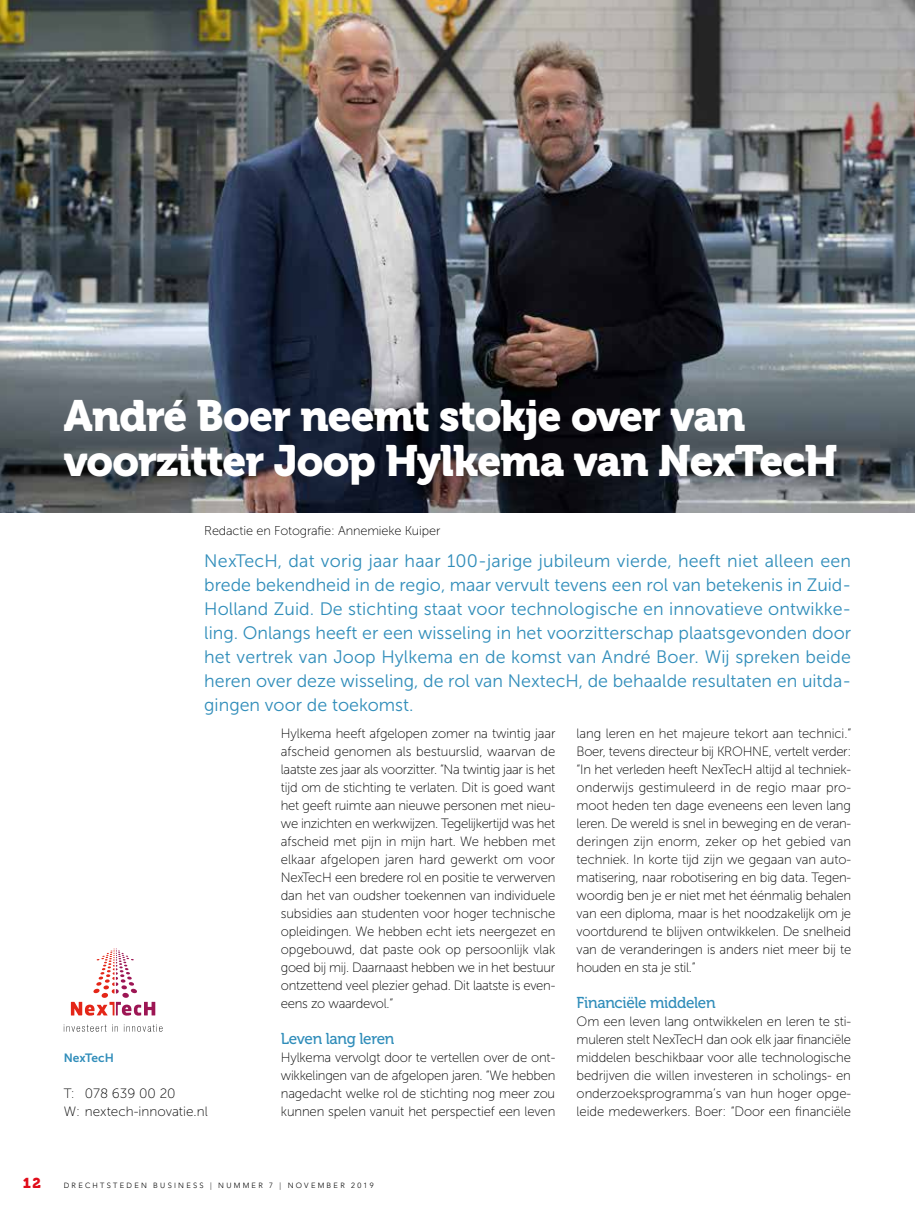
<style>
.page{position:relative;width:915px;height:1212px;background:#fff}
.page>*{position:absolute;margin:0;border:0;box-sizing:border-box;transform-origin:0 0}
.t1{font:43.5px/45px "Museo 900";letter-spacing:-.02em;color:#fff}
.t2{font:18px/24px "Museo Sans 300";color:#308dba;text-align:justify}
.t3{font:15.75px "Museo 500";letter-spacing:-.02em;color:#308dba}
.t4{font:14.25px "Museo 900";color:#e10d1a}
.t5{font:13.5px/18px "Museo Sans 100";letter-spacing:-.01em;color:#000;text-align:justify}
.t6{font:12.75px "Museo Sans 100";letter-spacing:-.01em;color:#000}
.t7{font:12px "Museo Sans 700";color:#308dba}
.t8{font:300 7.5px "Avenir LT Std";letter-spacing:.3em;color:#000}
</style>
<div class="page">
<img style="left:0;top:0;width:914px;height:513px">
<svg style="left:64px;top:1024px;width:42px;height:8px"></svg>
<svg style="left:112px;top:1024px;width:6px;height:8px"></svg>
<svg style="left:124px;top:1024px;width:38px;height:8px"></svg>
<svg style="left:71px;top:948px;width:84px;height:67px"></svg>
<h1 class="t1" style="left:64px;top:394px;width:775px">André Boer neemt stokje over van voorzitter Joop Hylkema van NexTecH</h1>
<p class="t6" style="left:204px;top:524px;width:237px">Redactie en Fotografie: Annemieke Kuiper</p>
<p class="t2" style="left:204px;top:549px;width:648px">NexTecH, dat vorig jaar haar 100-jarige jubileum vierde, heeft niet alleen een brede bekendheid in de regio, maar vervult tevens een rol van betekenis in Zuid-Holland Zuid. De stichting staat voor technologische en innovatieve ontwikke&shy;ling. Onlangs heeft er een wisseling in het voorzitterschap plaatsgevonden door het vertrek van Joop Hylkema en de komst van André Boer. Wij spreken beide heren over deze wisseling, de rol van NextecH, de behaalde resultaten en uitda&shy;gingen voor de toekomst.</p>
<p class="t7" style="left:64px;top:1051px;width:52px">NexTecH</p>
<p class="t5" style="left:64px;top:1085px;width:145px">T: 078 639 00 20<br>W: nextech-innovatie.nl</p>
<p class="t5" style="left:281px;top:725px;width:276px">Hylkema heeft afgelopen zomer na twintig jaar afscheid genomen als bestuurslid, waarvan de laatste zes jaar als voorzitter. “Na twintig jaar is het tijd om de stichting te verlaten. Dit is goed want het geeft ruimte aan nieuwe personen met nieu&shy;we inzichten en werkwijzen. Tegelijkertijd was het afscheid met pijn in mijn hart. We hebben met elkaar afgelopen jaren hard gewerkt om voor NexTecH een bredere rol en positie te verwerven dan het van oudsher toekennen van individuele subsidies aan studenten voor hoger technische opleidingen. We hebben echt iets neergezet en opgebouwd, dat paste ook op persoonlijk vlak goed bij mij. Daarnaast hebben we in het bestuur ontzettend veel plezier gehad. Dit laatste is even&shy;eens zo waardevol.”</p>
<p class="t3" style="left:281px;top:1030px;width:115px">Leven lang leren</p>
<p class="t5" style="left:281px;top:1049px;width:276px">Hylkema vervolgt door te vertellen over de ont&shy;wikkelingen van de afgelopen jaren. “We hebben nagedacht welke rol de stichting nog meer zou kunnen spelen vanuit het perspectief een leven</p>
<p class="t5" style="left:576px;top:725px;width:276px">lang leren en het majeure tekort aan technici.” Boer, tevens directeur bij KROHNE, vertelt verder: “In het verleden heeft NexTecH altijd al techniek&shy;onderwijs gestimuleerd in de regio maar pro&shy;moot heden ten dage eveneens een leven lang leren. De wereld is snel in beweging en de veran&shy;deringen zijn enorm, zeker op het gebied van techniek. In korte tijd zijn we gegaan van auto&shy;matisering, naar robotisering en big data. Tegen&shy;woordig ben je er niet met het éénmalig behalen van een diploma, maar is het noodzakelijk om je voortdurend te blijven ontwikkelen. De snelheid van de veranderingen is anders niet meer bij te houden en sta je stil.”</p>
<p class="t3" style="left:576px;top:994px;width:140px">Financiële middelen</p>
<p class="t5" style="left:576px;top:1013px;width:276px">Om een leven lang ontwikkelen en leren te sti&shy;muleren stelt NexTecH dan ook elk jaar financiële middelen beschikbaar voor alle technologische bedrijven die willen investeren in scholings- en onderzoeksprogramma’s van hun hoger opge&shy;leide medewerkers. Boer: “Door een financiële</p>
<p class="t4" style="left:23px;top:1175px;width:19px">12</p>
<p class="t8" style="left:64px;top:1181px;width:311px">DRECHTSTEDEN BUSINESS | NUMMER 7 | NOVEMBER 2019</p>
</div>
